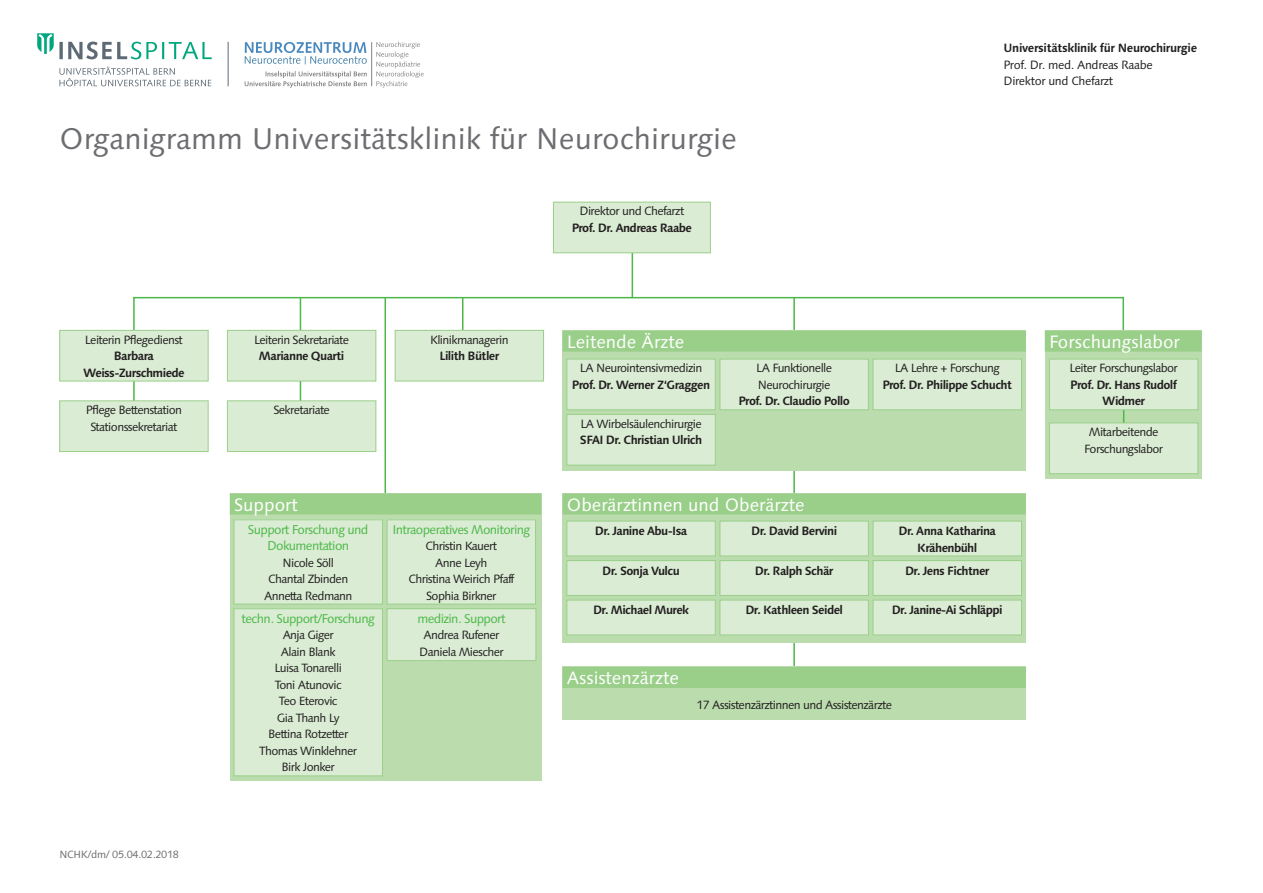
<style>
.page{position:relative;width:1263px;height:893px;background:#fff}
.page>*{position:absolute;margin:0;border:0;box-sizing:border-box;transform-origin:0 0}
.t1{font:30px "Linotype Syntax";color:#6c6d70}
.t2{font:18px "Linotype Syntax";color:#fff}
.t3{font:12.75px/16.5px "Linotype Syntax";letter-spacing:-.05em;color:#4cb848;text-align:center}
.t4{font:12px/16.5px "Linotype Syntax";letter-spacing:-.05em;color:#231f20;text-align:center}
.t5{font:700 12px/16.5px "Linotype Syntax";letter-spacing:-.05em;color:#231f20;text-align:center}
.t6{font:12px/16.5px "Linotype Syntax";letter-spacing:-.03em;color:#231f20}
.t7{font:700 12px "Linotype Syntax";letter-spacing:-.03em;color:#231f20}
.t8{font:10.5px "Linotype Syntax";letter-spacing:-.03em;color:#6c6d70}
</style>
<div class="page">
<svg style="left:37px;top:33px;width:17px;height:21px"></svg>
<svg style="left:59px;top:67px;width:152px;height:19px"></svg>
<svg style="left:59px;top:42px;width:4px;height:17px"></svg>
<svg style="left:68px;top:42px;width:144px;height:17px"></svg>
<hr style="left:228px;top:42px;width:1px;height:44px;background:#5d6a75">
<svg style="left:245px;top:42px;width:122px;height:22px"></svg>
<svg style="left:245px;top:71px;width:122px;height:17px"></svg>
<svg style="left:376px;top:42px;width:48px;height:46px"></svg>
<hr style="left:371px;top:42px;width:1px;height:44px;background:#808285">
<hr style="left:793px;top:297px;width:2px;height:383px;background:#4cb848">
<hr style="left:300px;top:297px;width:1px;height:112px;background:#4cb848">
<hr style="left:462px;top:297px;width:1px;height:38px;background:#4cb848">
<hr style="left:133px;top:297px;width:2px;height:111px;background:#4cb848">
<hr style="left:632px;top:247px;width:1px;height:51px;background:#4cb848">
<hr style="left:133px;top:297px;width:991px;height:1px;background:#4cb848">
<hr style="left:1122px;top:297px;width:2px;height:38px;background:#4cb848">
<div style="left:553px;top:202px;width:157px;height:51px;background:#daecd4"></div>
<div style="left:553px;top:202px;width:158px;height:51px;border:1px solid #9acf8a"></div>
<div style="left:395px;top:330px;width:149px;height:51px;background:#daecd4"></div>
<div style="left:395px;top:330px;width:149px;height:51px;border:1px solid #9acf8a"></div>
<div style="left:227px;top:330px;width:149px;height:51px;background:#daecd4"></div>
<div style="left:227px;top:330px;width:149px;height:51px;border:1px solid #9acf8a"></div>
<div style="left:227px;top:401px;width:149px;height:50px;background:#daecd4"></div>
<div style="left:227px;top:401px;width:149px;height:51px;border:1px solid #9acf8a"></div>
<div style="left:60px;top:330px;width:148px;height:51px;background:#daecd4"></div>
<div style="left:60px;top:330px;width:148px;height:51px;border:1px solid #9acf8a"></div>
<div style="left:60px;top:401px;width:148px;height:50px;background:#daecd4"></div>
<div style="left:60px;top:401px;width:148px;height:51px;border:1px solid #9acf8a"></div>
<hr style="left:384px;top:298px;width:2px;height:208px;background:#4cb848">
<div style="left:1045px;top:330px;width:157px;height:148px;background:#bbddae"></div>
<div style="left:1045px;top:331px;width:157px;height:21px;background:#9acf8a"></div>
<svg style="left:1123px;top:410px;width:1px;height:13px"></svg>
<div style="left:1049px;top:423px;width:149px;height:51px;background:#daecd4"></div>
<div style="left:1049px;top:423px;width:149px;height:51px;border:1px solid #9acf8a"></div>
<div style="left:1049px;top:359px;width:149px;height:51px;background:#daecd4"></div>
<div style="left:1049px;top:359px;width:149px;height:51px;border:1px solid #9acf8a"></div>
<div style="left:230px;top:493px;width:311px;height:287px;background:#bbddae"></div>
<div style="left:230px;top:493px;width:311px;height:21px;background:#9acf8a"></div>
<div style="left:234px;top:609px;width:148px;height:167px;background:#daecd4"></div>
<div style="left:234px;top:608px;width:149px;height:168px;border:1px solid #9acf8a"></div>
<div style="left:387px;top:520px;width:148px;height:84px;background:#daecd4"></div>
<div style="left:387px;top:520px;width:149px;height:84px;border:1px solid #9acf8a"></div>
<div style="left:234px;top:520px;width:148px;height:84px;background:#daecd4"></div>
<div style="left:234px;top:520px;width:149px;height:84px;border:1px solid #9acf8a"></div>
<div style="left:387px;top:609px;width:149px;height:52px;background:#daecd4"></div>
<div style="left:387px;top:608px;width:149px;height:53px;border:1px solid #9acf8a"></div>
<div style="left:563px;top:666px;width:463px;height:53px;background:#bbddae"></div>
<div style="left:563px;top:667px;width:463px;height:21px;background:#9acf8a"></div>
<svg style="left:563px;top:514px;width:463px;height:128px;background:#b7dbaa"></svg>
<div style="left:563px;top:493px;width:463px;height:21px;background:#9acf8a"></div>
<div style="left:720px;top:561px;width:148px;height:34px;background:#daecd4"></div>
<div style="left:720px;top:560px;width:149px;height:36px;border:1px solid #9acf8a"></div>
<div style="left:873px;top:561px;width:148px;height:34px;background:#daecd4"></div>
<div style="left:873px;top:560px;width:149px;height:36px;border:1px solid #9acf8a"></div>
<div style="left:567px;top:561px;width:148px;height:34px;background:#daecd4"></div>
<div style="left:567px;top:560px;width:148px;height:36px;border:1px solid #9acf8a"></div>
<div style="left:567px;top:521px;width:148px;height:35px;background:#daecd4"></div>
<div style="left:567px;top:521px;width:148px;height:35px;border:1px solid #9acf8a"></div>
<div style="left:720px;top:521px;width:148px;height:35px;background:#daecd4"></div>
<div style="left:720px;top:521px;width:149px;height:35px;border:1px solid #9acf8a"></div>
<div style="left:873px;top:521px;width:148px;height:35px;background:#daecd4"></div>
<div style="left:873px;top:521px;width:149px;height:35px;border:1px solid #9acf8a"></div>
<div style="left:567px;top:600px;width:148px;height:35px;background:#daecd4"></div>
<div style="left:567px;top:600px;width:148px;height:35px;border:1px solid #9acf8a"></div>
<div style="left:873px;top:600px;width:148px;height:35px;background:#daecd4"></div>
<div style="left:873px;top:600px;width:149px;height:35px;border:1px solid #9acf8a"></div>
<div style="left:720px;top:600px;width:148px;height:35px;background:#daecd4"></div>
<div style="left:720px;top:600px;width:149px;height:35px;border:1px solid #9acf8a"></div>
<div style="left:563px;top:330px;width:463px;height:140px;background:#bbddae"></div>
<div style="left:563px;top:331px;width:463px;height:21px;background:#9acf8a"></div>
<div style="left:567px;top:359px;width:148px;height:51px;background:#daecd4"></div>
<div style="left:567px;top:359px;width:148px;height:51px;border:1px solid #9acf8a"></div>
<div style="left:720px;top:359px;width:148px;height:51px;background:#daecd4"></div>
<div style="left:720px;top:359px;width:149px;height:51px;border:1px solid #9acf8a"></div>
<div style="left:873px;top:359px;width:148px;height:51px;background:#daecd4"></div>
<div style="left:873px;top:359px;width:149px;height:51px;border:1px solid #9acf8a"></div>
<div style="left:567px;top:414px;width:148px;height:51px;background:#daecd4"></div>
<div style="left:567px;top:414px;width:148px;height:51px;border:1px solid #9acf8a"></div>
<h1 class="t1" style="left:60px;top:121px;width:679px">Organigramm Universitätsklinik für Neurochirurgie</h1>
<p class="t4" style="left:579px;top:203px;width:106px">Direktor und Chefarzt</p>
<p class="t5" style="left:572px;top:219px;width:122px">Prof. Dr. Andreas Raabe</p>
<p class="t7" style="left:1003px;top:40px;width:195px">Universitätsklinik für Neurochirurgie</p>
<p class="t6" style="left:1003px;top:56px;width:151px">Prof. Dr. med. Andreas Raabe<br>Direktor und Chefarzt</p>
<p class="t4" style="left:85px;top:331px;width:99px">Leiterin Pflegedienst</p>
<p class="t5" style="left:83px;top:348px;width:103px">Barbara<br>Weiss-Zurschmiede</p>
<p class="t4" style="left:86px;top:402px;width:98px">Pflege Bettenstation<br>Stationssekretariat</p>
<p class="t4" style="left:254px;top:331px;width:97px">Leiterin Sekretariate</p>
<p class="t5" style="left:259px;top:348px;width:87px">Marianne Quarti</p>
<p class="t4" style="left:273px;top:402px;width:58px">Sekretariate</p>
<h2 class="t2" style="left:234px;top:494px;width:65px">Support</h2>
<p class="t4" style="left:430px;top:331px;width:80px">Klinikmanagerin</p>
<p class="t5" style="left:439px;top:348px;width:61px">Lilith Bütler</p>
<h2 class="t2" style="left:567px;top:331px;width:119px">Leitende Ärzte</h2>
<p class="t4" style="left:580px;top:360px;width:124px">LA Neurointensivmedizin</p>
<p class="t5" style="left:572px;top:376px;width:140px">Prof. Dr. Werner Z‘Graggen</p>
<p class="t4" style="left:580px;top:415px;width:123px">LA Wirbelsäulenchirurgie</p>
<p class="t5" style="left:580px;top:432px;width:124px">SFAI Dr. Christian Ulrich</p>
<p class="t4" style="left:756px;top:360px;width:77px;text-align:left">LA Funktionelle<br>Neurochirurgie</p>
<p class="t5" style="left:738px;top:393px;width:113px">Prof. Dr. Claudio Pollo</p>
<h2 class="t2" style="left:567px;top:494px;width:239px">Oberärztinnen und Oberärzte</h2>
<p class="t4" style="left:895px;top:360px;width:107px">LA Lehre + Forschung</p>
<p class="t5" style="left:882px;top:376px;width:131px">Prof. Dr. Philippe Schucht</p>
<h2 class="t2" style="left:1049px;top:331px;width:132px">Forschungslabor</h2>
<p class="t4" style="left:1069px;top:360px;width:110px">Leiter Forschungslabor</p>
<p class="t5" style="left:1070px;top:376px;width:108px">Prof. Dr. Hans Rudolf<br>Widmer</p>
<p class="t4" style="left:1084px;top:424px;width:80px">Mitarbeitende<br>Forschungslabor</p>
<p class="t8" style="left:60px;top:848px;width:121px">NCHK/dm/ 05.04.02.2018</p>
<p class="t3" style="left:248px;top:521px;width:122px">Support Forschung und<br>Dokumentation</p>
<p class="t4" style="left:264px;top:554px;width:90px">Nicole Söll<br>Chantal Zbinden<br>Annetta Redmann</p>
<p class="t3" style="left:242px;top:610px;width:135px">techn. Support/Forschung</p>
<p class="t4" style="left:259px;top:627px;width:99px">Anja Giger<br>Alain Blank<br>Luisa Tonarelli<br>Toni Atunovic<br>Teo Eterovic<br>Gia Thanh Ly<br>Bettina Rotzetter<br>Thomas Winklehner<br>Birk Jonker</p>
<p class="t3" style="left:392px;top:521px;width:139px">Intraoperatives Monitoring</p>
<p class="t4" style="left:408px;top:538px;width:107px">Christin Kauert<br>Anne Leyh<br>Christina Weirich Pfaff<br>Sophia Birkner</p>
<p class="t3" style="left:417px;top:610px;width:90px">medizin. Support</p>
<p class="t4" style="left:419px;top:627px;width:86px">Andrea Rufener<br>Daniela Miescher</p>
<p class="t5" style="left:595px;top:522px;width:94px">Dr. Janine Abu-Isa</p>
<p class="t5" style="left:751px;top:522px;width:87px">Dr. David Bervini</p>
<p class="t5" style="left:898px;top:522px;width:99px">Dr. Anna Katharina<br>Krähenbühl</p>
<p class="t5" style="left:602px;top:562px;width:79px">Dr. Sonja Vulcu</p>
<p class="t5" style="left:755px;top:562px;width:80px">Dr. Ralph Schär</p>
<p class="t5" style="left:905px;top:562px;width:86px">Dr. Jens Fichtner</p>
<p class="t5" style="left:593px;top:601px;width:98px">Dr. Michael Murek</p>
<p class="t5" style="left:745px;top:601px;width:99px">Dr. Kathleen Seidel</p>
<p class="t5" style="left:892px;top:601px;width:113px">Dr. Janine-Ai Schläppi</p>
<h2 class="t2" style="left:567px;top:667px;width:114px">Assistenzärzte</h2>
<p class="t4" style="left:696px;top:697px;width:197px">17 Assistenzärztinnen und Assistenzärzte</p>
</div>
